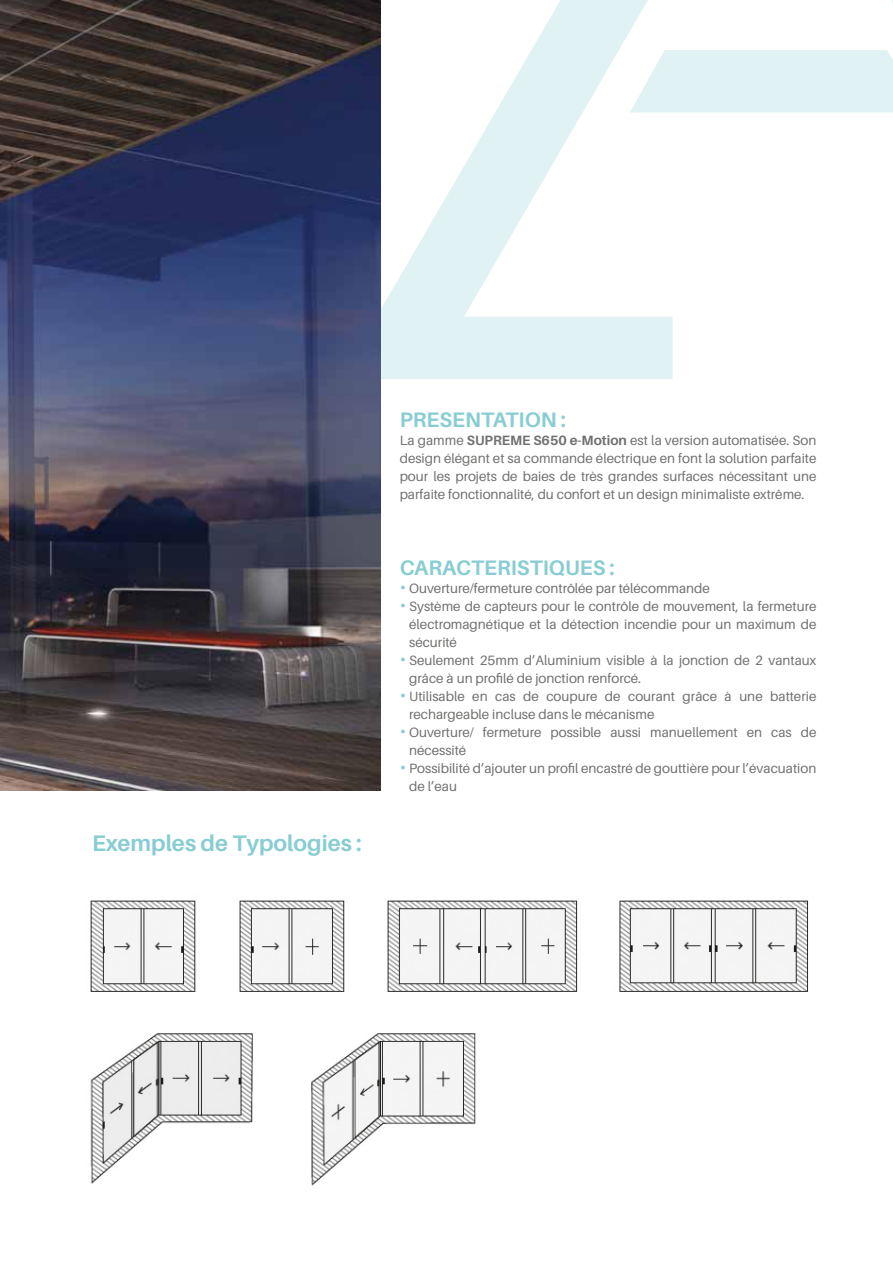
<style>
.page{position:relative;width:893px;height:1263px;background:#fff}
.page>*{position:absolute;margin:0;border:0;box-sizing:border-box;transform-origin:0 0}
.t1{font:700 22.5px "Aileron";color:#88cdd3}
.t2{font:700 21px "Aileron";color:#88cdd3}
.t3{font:13.5px/18px "Aileron";color:#70706f}
.s1{font-weight:700}
.s2{font-size:18px;color:#88cdd3}
</style>
<div class="page">
<svg style="left:380px;top:0;width:513px;height:379px"></svg>
<img style="left:0;top:0;width:380px;height:791px">
<img style="left:90px;top:900px;width:718px;height:92px">
<svg style="left:90px;top:1033px;width:386px;height:153px"></svg>
<h1 class="t1" style="left:92px;top:830px;width:271px">Exemples de Typologies :</h1>
<h2 class="t2" style="left:400px;top:408px;width:168px">PRESENTATION :</h2>
<p class="t3" style="left:400px;top:432px;width:418px;text-align:justify">La gamme <span class="s1">SUPREME S650 e-Motion</span> est la version automatisée. Son design élégant et sa commande électrique en font la solution parfaite pour les projets de baies de très grandes surfaces nécessitant une parfaite fonctionnalité, du confort et un design minimaliste extrême.</p>
<h2 class="t2" style="left:400px;top:556px;width:216px">CARACTERISTIQUES :</h2>
<p class="t3" style="left:400px;top:579px;width:312px"><span class="s2">•</span> Ouverture/fermeture contrôlée par télécommande</p>
<p class="t3" style="left:409px;top:597px;width:409px;text-align:justify;text-indent:-9px"><span class="s2">•</span> Système de capteurs pour le contrôle de mouvement, la fermeture électromagnétique et la détection incendie pour un maximum de sécurité</p>
<p class="t3" style="left:409px;top:651px;width:409px;text-indent:-9px"><span class="s2">•</span> Seulement 25mm d’Aluminium visible à la jonction de 2 vantaux grâce à un profilé de jonction renforcé.</p>
<p class="t3" style="left:409px;top:687px;width:409px;text-indent:-9px"><span class="s2">•</span> Utilisable en cas de coupure de courant grâce à une batterie rechargeable incluse dans le mécanisme</p>
<p class="t3" style="left:409px;top:723px;width:409px;text-indent:-9px"><span class="s2">•</span> Ouverture/ fermeture possible aussi manuellement en cas de nécessité</p>
<p class="t3" style="left:409px;top:759px;width:409px;text-indent:-9px"><span class="s2">•</span> Possibilité d’ajouter un profil encastré de gouttière pour l’évacuation de l’eau</p>
</div>
